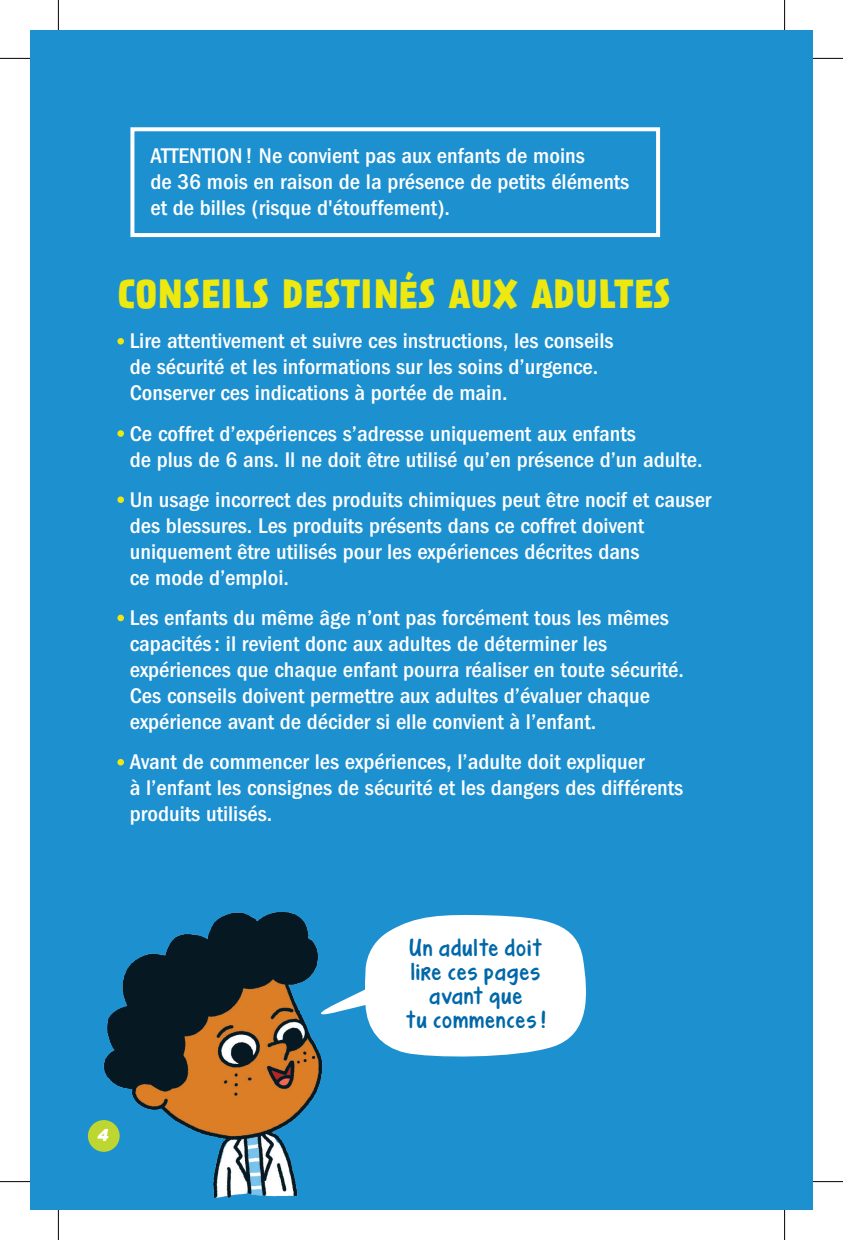
<style>
.page{position:relative;width:843px;height:1240px;background:#fff}
.page>*{position:absolute;margin:0;border:0;box-sizing:border-box;transform-origin:0 0}
.t1{font:700 36px "Prater Sans One";letter-spacing:.01em;color:#ece810}
.t2{font:500 condensed 22px/26px "Franklin Gothic";color:#fff;scale:1.05 1}
.t3{font:18px/24px "KG Turning Tables";letter-spacing:.08em;color:#0068a8;text-align:center}
.t4{font:italic 900 17px "Panton";color:#fff}
</style>
<div class="page">
<div style="left:30px;top:30px;width:782px;height:1179px;background:#1d90d0"></div>
<div style="left:117px;top:338px;width:7px;height:6px;background:#ece810;border-radius:50%"></div>
<div style="left:117px;top:430px;width:7px;height:7px;background:#ece810;border-radius:50%"></div>
<div style="left:117px;top:496px;width:7px;height:7px;background:#ece810;border-radius:50%"></div>
<div style="left:117px;top:614px;width:7px;height:7px;background:#ece810;border-radius:50%"></div>
<svg style="left:117px;top:758px;width:7px;height:7px"></svg>
<svg style="left:365px;top:915px;width:222px;height:142px;background:#e2f1f9"></svg>
<img style="left:87px;top:912px;width:278px;height:287px">
<div style="left:130px;top:127px;width:530px;height:110px;border:4px solid #fff"></div>
<div style="left:88px;top:1119px;width:32px;height:32px;background:#bed630;border-radius:50%"></div>
<hr style="left:0;top:58px;width:30px;height:1px;background:#000">
<hr style="left:812px;top:58px;width:30px;height:1px;background:#000">
<hr style="left:0;top:1181px;width:30px;height:1px;background:#000">
<hr style="left:812px;top:1181px;width:30px;height:1px;background:#000">
<hr style="left:58px;top:0;width:1px;height:30px;background:#000">
<hr style="left:58px;top:1209px;width:1px;height:30px;background:#000">
<hr style="left:784px;top:0;width:1px;height:30px;background:#000">
<hr style="left:784px;top:1209px;width:1px;height:30px;background:#000">
<p class="t2" style="left:150px;top:143px;width:457px">ATTENTION! Ne convient pas aux enfants de moins<br>de 36 mois en raison de la présence de petits éléments et de billes (risque d'étouffement).</p>
<h1 class="t1" style="left:117px;top:271px;width:554px">CONSEILS DESTINÉS AUX ADULTES</h1>
<p class="t2" style="left:130px;top:328px;width:462px">Lire attentivement et suivre ces instructions, les conseils de sécurité et les informations sur les soins d’urgence.<br>Conserver ces indications à portée de main.</p>
<p class="t2" style="left:130px;top:420px;width:547px">Ce coffret d’expériences s’adresse uniquement aux enfants<br>de plus de 6 ans. Il ne doit être utilisé qu’en présence d’un adulte.</p>
<p class="t2" style="left:130px;top:486px;width:555px">Un usage incorrect des produits chimiques peut être nocif et causer des blessures. Les produits présents dans ce coffret doivent uniquement être utilisés pour les expériences décrites dans<br>ce mode d’emploi.</p>
<p class="t2" style="left:130px;top:605px;width:529px">Les enfants du même âge n’ont pas forcément tous les mêmes capacités: il revient donc aux adultes de déterminer les expériences que chaque enfant pourra réaliser en toute sécurité.<br>Ces conseils doivent permettre aux adultes d’évaluer chaque expérience avant de décider si elle convient à l’enfant.</p>
<p class="t2" style="left:130px;top:749px;width:528px">Avant de commencer les expériences, l’adulte doit expliquer<br>à l’enfant les consignes de sécurité et les dangers des différents produits utilisés.</p>
<p class="t4" style="left:97px;top:1124px;width:16px">4</p>
<p class="t3" style="left:406px;top:938px;width:141px">Un adulte doit lire ces pages avant que<br>tu commences !</p>
</div>
